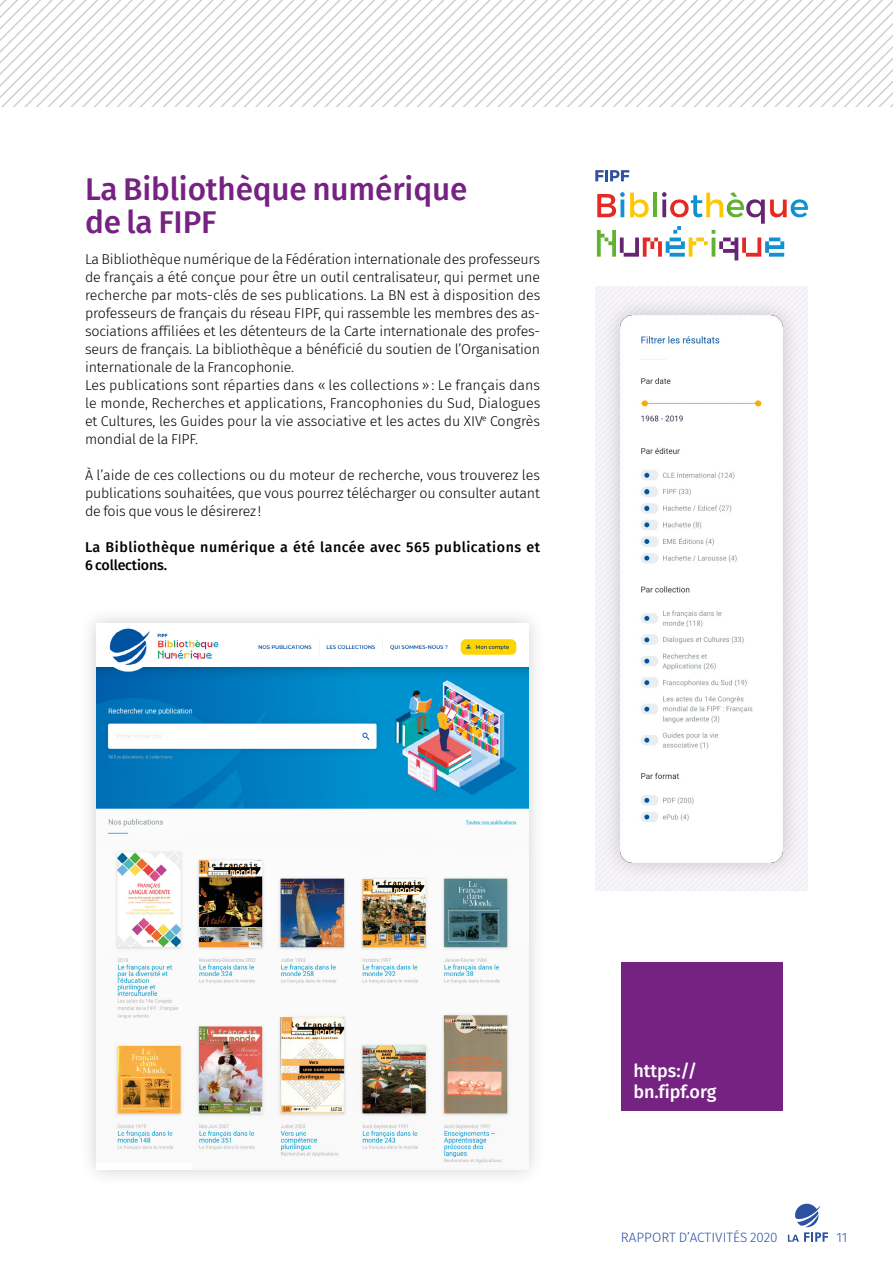
<style>
.page{position:relative;width:893px;height:1263px;background:#fff}
.page>*{position:absolute;margin:0;border:0;box-sizing:border-box;transform-origin:0 0}
.t1{font:500 31.5px/33px "Fira Sans";letter-spacing:-.005em;color:#762282}
.t2{font:500 18px/21px "Fira Sans";letter-spacing:-.005em;color:#fff}
.t3{font:300 14.25px/18px "Fira Sans";letter-spacing:-.015em;color:#000}
.t4{font:500 14.25px/18px "Fira Sans";letter-spacing:.035em;color:#000}
.t5{font:300 13.5px "Fira Sans";letter-spacing:.005em;color:#2c52a0}
</style>
<div class="page">
<svg style="left:428px;top:0;width:12px;height:106px"></svg>
<svg style="left:440px;top:0;width:11px;height:106px"></svg>
<svg style="left:451px;top:0;width:12px;height:106px"></svg>
<svg style="left:463px;top:0;width:11px;height:106px"></svg>
<svg style="left:474px;top:0;width:419px;height:106px"></svg>
<svg style="left:0;top:0;width:425px;height:106px"></svg>
<div style="left:595px;top:286px;width:213px;height:605px;background:#f6f3f9"></div>
<div style="left:601px;top:296px;width:201px;height:586px;background:#000;opacity:.2"></div>
<img style="left:621px;top:316px;width:161px;height:547px">
<div style="left:79px;top:605px;width:467px;height:582px;background:#000;opacity:.2"></div>
<img style="left:97px;top:623px;width:431px;height:546px">
<svg style="left:597px;top:192px;width:211px;height:68px"></svg>
<svg style="left:595px;top:170px;width:34px;height:11px"></svg>
<div style="left:621px;top:962px;width:161px;height:149px;background:#762282"></div>
<svg style="left:788px;top:1204px;width:40px;height:38px"></svg>
<h1 class="t1" style="left:85px;top:171px;width:384px">La Bibliothèque numérique de la FIPF</h1>
<p class="t3" style="left:85px;top:250px;width:457px">La Bibliothèque numérique de la Fédération internationale des professeurs de français a été conçue pour être un outil centralisateur, qui permet une recherche par mots-clés de ses publications. La BN est à disposition des professeurs de français du réseau FIPF, qui rassemble les membres des as&shy;sociations affiliées et les détenteurs de la Carte internationale des profes&shy;seurs de français. La bibliothèque a bénéficié du soutien de l’Organisation internationale de la Francophonie.<br>Les publications sont réparties dans « les collections »: Le français dans le monde, Recherches et applications, Francophonies du Sud, Dialogues et Cultures, les Guides pour la vie associative et les actes du XIV<sup>e</sup> Congrès mondial de la FIPF.</p>
<p class="t3" style="left:85px;top:466px;width:456px;text-align:justify">À l’aide de ces collections ou du moteur de recherche, vous trouverez les publications souhaitées, que vous pourrez télécharger ou consulter autant de fois que vous le désirerez!</p>
<p class="t4" style="left:85px;top:537px;width:457px">La Bibliothèque numérique a été lancée avec 565 publications et<br>6 collections.</p>
<p class="t2" style="left:634px;top:1059px;width:84px">https:// bn.fipf.org</p>
<p class="t5" style="left:621px;top:1227px;width:158px">RAPPORT D’ACTIVITÉS 2020</p>
<p class="t5" style="left:836px;top:1227px;width:12px">11</p>
</div>
